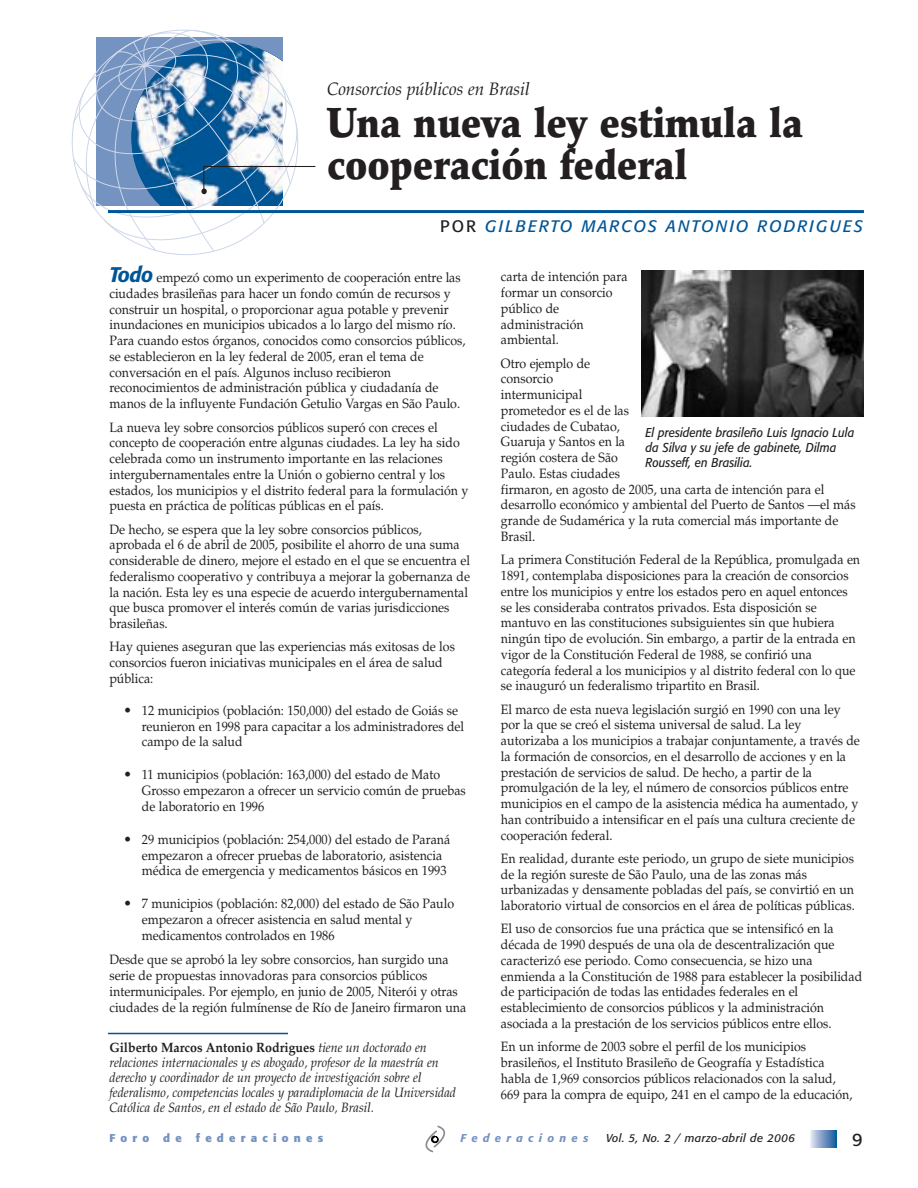
<style>
.page{position:relative;width:918px;height:1188px;background:#fff}
.page>*{position:absolute;margin:0;border:0;box-sizing:border-box;transform-origin:0 0}
.t1{font:900 42px/42px "Palatino";color:#231f20;scale:.9 1}
.t2{font:italic 18px "Palatino";color:#231f20;scale:.95 1}
.t3{font:18px "Formata";color:#231f20}
.t4{font:italic 16.5px "Formata";letter-spacing:.115em;color:#005596}
.t5{font:13.5px/15.8px "Palatino";color:#231f20;scale:.92 1}
.t6{font:italic 13.5px/15px "Palatino";color:#231f20;scale:.92 1}
.t7{font:italic 12.75px/15px "Formata";color:#231f20;scale:.9 1}
.t8{font:italic 11.25px "Formata";letter-spacing:.03em;color:#231f20}
.t9{font:700 11.25px "Formata";letter-spacing:.465em;color:#7493c1}
.t10{font:italic 500 11.25px "Formata";letter-spacing:.465em;color:#7493c1}
.s1{font-style:normal;color:#231f20}
.s2{font-family:"Formata";font-weight:500;font-style:italic;font-size:21px;color:#005596}
.s3{font-size:14.25px}
.s4{font-weight:700;font-style:normal}
</style>
<div class="page">
<svg style="left:810px;top:1130px;width:27px;height:17px"></svg>
<svg style="left:425px;top:1125px;width:21px;height:28px"></svg>
<hr style="left:108px;top:1033px;width:180px;height:1px;background:#005596">
<img style="left:642px;top:270px;width:222px;height:146px">
<svg style="left:71px;top:29px;width:222px;height:223px"></svg>
<hr style="left:203px;top:166px;width:112px;height:1px;background:#231f20">
<svg style="left:201px;top:166px;width:6px;height:28px"></svg>
<hr style="left:108px;top:210px;width:756px;height:3px;background:#005596">
<h2 class="t2" style="left:327px;top:82px;width:215px">Consorcios públicos en Brasil</h2>
<h1 class="t1" style="left:327px;top:106px;width:530px">Una nueva ley estimula la cooperación federal</h1>
<p class="t4" style="left:440px;top:219px;width:424px"><span class="s1">POR</span> GILBERTO MARCOS ANTONIO RODRIGUES</p>
<p class="t5" style="left:109px;top:271px;width:388px"><span class="s2">Todo</span> empezó como un experimento de cooperación entre las ciudades brasileñas para hacer un fondo común de recursos y construir un hospital, o proporcionar agua potable y prevenir inundaciones en municipios ubicados a lo largo del mismo río.<br>Para cuando estos órganos, conocidos como consorcios públicos, se establecieron en la ley federal de 2005, eran el tema de conversación en el país. Algunos incluso recibieron reconocimientos de administración pública y ciudadanía de manos de la influyente Fundación Getulio Vargas en São Paulo.</p>
<p class="t5" style="left:109px;top:421px;width:392px">La nueva ley sobre consorcios públicos superó con creces el concepto de cooperación entre algunas ciudades. La ley ha sido celebrada como un instrumento importante en las relaciones intergubernamentales entre la Unión o gobierno central y los estados, los municipios y el distrito federal para la formulación y puesta en práctica de políticas públicas en el país.</p>
<p class="t5" style="left:109px;top:523px;width:393px">De hecho, se espera que la ley sobre consorcios públicos, aprobada el 6 de abril de 2005, posibilite el ahorro de una suma considerable de dinero, mejore el estado en el que se encuentra el federalismo cooperativo y contribuya a mejorar la gobernanza de la nación. Esta ley es una especie de acuerdo intergubernamental que busca promover el interés común de varias jurisdicciones brasileñas.</p>
<p class="t5" style="left:109px;top:640px;width:377px">Hay quienes aseguran que las experiencias más exitosas de los consorcios fueron iniciativas municipales en el área de salud pública:</p>
<p class="t5" style="left:142px;top:704px;width:352px;text-indent:-19px"><span class="s3">•</span> 12 municipios (población: 150,000) del estado de Goiás se reunieron en 1998 para capacitar a los administradores del campo de la salud</p>
<p class="t5" style="left:142px;top:768px;width:354px;text-indent:-19px"><span class="s3">•</span> 11 municipios (población: 163,000) del estado de Mato<br>Grosso empezaron a ofrecer un servicio común de pruebas de laboratorio en 1996</p>
<p class="t5" style="left:142px;top:833px;width:337px;text-indent:-19px"><span class="s3">•</span> 29 municipios (población: 254,000) del estado de Paraná empezaron a ofrecer pruebas de laboratorio, asistencia médica de emergencia y medicamentos básicos en 1993</p>
<p class="t5" style="left:142px;top:898px;width:341px;text-indent:-19px"><span class="s3">•</span> 7 municipios (población: 82,000) del estado de São Paulo empezaron a ofrecer asistencia en salud mental y medicamentos controlados en 1986</p>
<p class="t5" style="left:110px;top:953px;width:389px">Desde que se aprobó la ley sobre consorcios, han surgido una serie de propuestas innovadoras para consorcios públicos intermunicipales. Por ejemplo, en junio de 2005, Niterói y otras ciudades de la región fulmínense de Río de Janeiro firmaron una</p>
<p class="t5" style="left:501px;top:270px;width:139px">carta de intención para formar un consorcio público de administración ambiental.</p>
<p class="t5" style="left:501px;top:357px;width:387px">Otro ejemplo de<br>consorcio<br>intermunicipal<br>prometedor es el de las<br>ciudades de Cubatao,<br>Guaruja y Santos en la<br>región costera de São<br>Paulo. Estas ciudades<br>firmaron, en agosto de 2005, una carta de intención para el desarrollo económico y ambiental del Puerto de Santos —el más grande de Sudamérica y la ruta comercial más importante de<br>Brasil.</p>
<p class="t5" style="left:501px;top:553px;width:392px">La primera Constitución Federal de la República, promulgada en 1891, contemplaba disposiciones para la creación de consorcios entre los municipios y entre los estados pero en aquel entonces se les consideraba contratos privados. Esta disposición se mantuvo en las constituciones subsiguientes sin que hubiera ningún tipo de evolución. Sin embargo, a partir de la entrada en vigor de la Constitución Federal de 1988, se confirió una categoría federal a los municipios y al distrito federal con lo que se inauguró un federalismo tripartito en Brasil.</p>
<p class="t5" style="left:501px;top:703px;width:392px">El marco de esta nueva legislación surgió en 1990 con una ley por la que se creó el sistema universal de salud. La ley autorizaba a los municipios a trabajar conjuntamente, a través de la formación de consorcios, en el desarrollo de acciones y en la prestación de servicios de salud. De hecho, a partir de la promulgación de la ley, el número de consorcios públicos entre municipios en el campo de la asistencia médica ha aumentado, y han contribuido a intensificar en el país una cultura creciente de cooperación federal.</p>
<p class="t5" style="left:501px;top:852px;width:386px">En realidad, durante este periodo, un grupo de siete municipios de la región sureste de São Paulo, una de las zonas más urbanizadas y densamente pobladas del país, se convirtió en un laboratorio virtual de consorcios en el área de políticas públicas.</p>
<p class="t5" style="left:501px;top:923px;width:394px">El uso de consorcios fue una práctica que se intensificó en la década de 1990 después de una ola de descentralización que caracterizó ese periodo. Como consecuencia, se hizo una enmienda a la Constitución de 1988 para establecer la posibilidad de participación de todas las entidades federales en el establecimiento de consorcios públicos y la administración asociada a la prestación de los servicios públicos entre ellos.</p>
<p class="t5" style="left:501px;top:1040px;width:384px">En un informe de 2003 sobre el perfil de los municipios brasileños, el Instituto Brasileño de Geografía y Estadística habla de 1,969 consorcios públicos relacionados con la salud, 669 para la compra de equipo, 241 en el campo de la educación,</p>
<p class="t7" style="left:646px;top:426px;width:234px">El presidente brasileño Luis Ignacio Lula da Silva y su jefe de gabinete, Dilma<br>Rousseff, en Brasilia.</p>
<p class="t6" style="left:110px;top:1042px;width:378px"><span class="s4">Gilberto Marcos Antonio Rodrigues</span> tiene un doctorado en relaciones internacionales y es abogado, profesor de la maestría en derecho y coordinador de un proyecto de investigación sobre el federalismo, competencias locales y paradiplomacia de la Universidad Católica de Santos, en el estado de São Paulo, Brasil.</p>
<p class="t9" style="left:110px;top:1133px;width:41px">Foro</p>
<p class="t9" style="left:163px;top:1133px;width:20px">d e</p>
<p class="t9" style="left:196px;top:1133px;width:129px">federaciones</p>
<p class="t10" style="left:461px;top:1133px;width:129px">Federaciones</p>
<p class="t8" style="left:606px;top:1133px;width:190px">Vol. 5, No. 2 / marzo-abril de 2006</p>
<h2 class="t3" style="left:852px;top:1132px;width:12px">9</h2>
</div>
